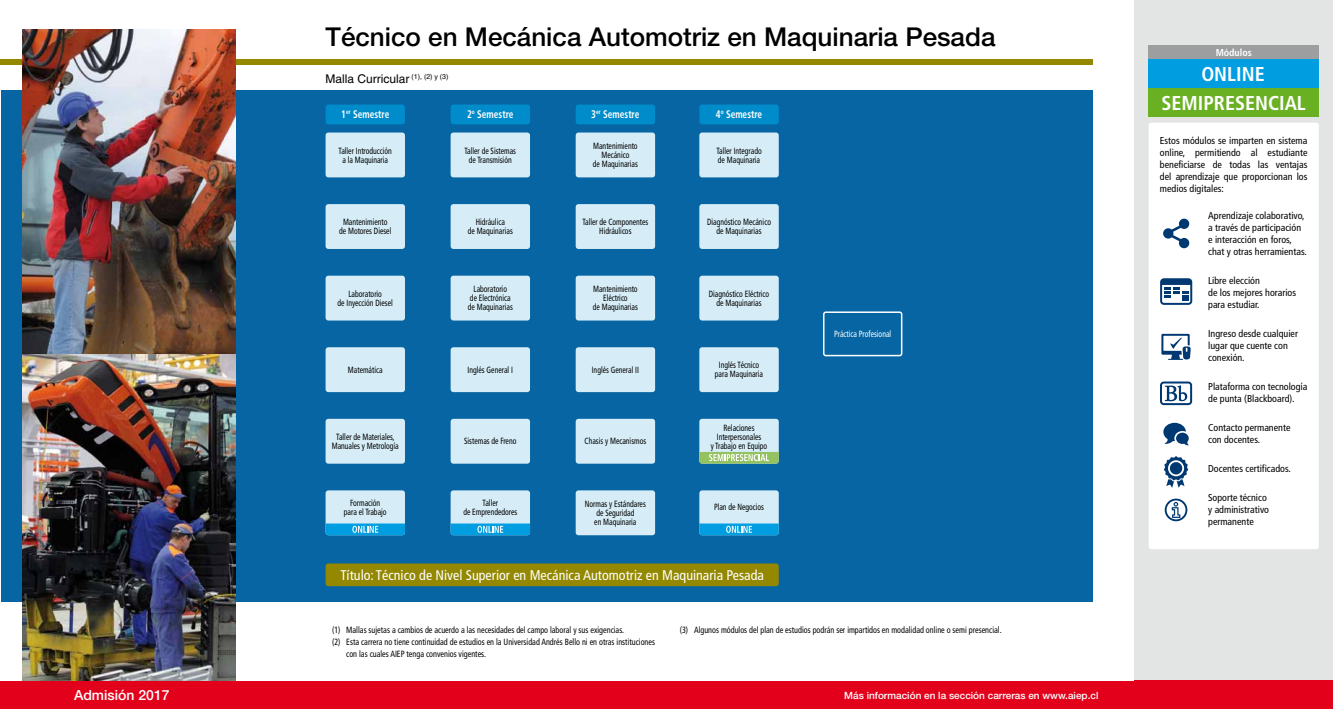
<style>
.page{position:relative;width:1333px;height:709px;background:#fff}
.page>*{position:absolute;margin:0;border:0;box-sizing:border-box;transform-origin:0 0}
.t1{font:500 26px "Helvetica Neue";color:#000}
.t2{font:700 condensed 20px/28.3px "Frutiger";color:#fff;text-align:center}
.t3{font:condensed 14px "Frutiger";color:#fff}
.t4{font:500 14px "Helvetica Neue";color:#fff}
.t5{font:12px "Helvetica";color:#000}
.t6{font:700 condensed 11px "Frutiger";color:#fff;scale:.85 1}
.t7{font:condensed 10px/12px "Frutiger";color:#000}
.t8{font:500 10px "Helvetica Neue";color:#fff}
.t9{font:700 condensed 10px "Frutiger";color:#fff}
.t10{font:condensed 9px/9px "Frutiger";color:#000;text-align:center;scale:.85 1}
.t11{font:condensed 9px "Frutiger";color:#000;scale:.9 1}
.t12{font:condensed 9px "Frutiger";color:#fff;scale:.85 1}
</style>
<div class="page">
<div style="left:0;top:680px;width:1332px;height:29px;background:#e2001a"></div>
<div style="left:0;top:90px;width:1092px;height:512px;background:#0665a2"></div>
<hr style="left:0;top:0;width:1px;height:680px;background:#fff">
<div style="left:325px;top:563px;width:453px;height:23px;background:#938800;border-radius:3px"></div>
<div style="left:325px;top:104px;width:80px;height:20px;background:#008bca;border-radius:3px"></div>
<div style="left:325px;top:132px;width:80px;height:45px;background:#d6edf7;border-radius:3px"></div>
<div style="left:325px;top:276px;width:80px;height:44px;background:#d6edf7;border-radius:3px"></div>
<div style="left:325px;top:419px;width:80px;height:44px;background:#d6edf7;border-radius:3px"></div>
<div style="left:325px;top:347px;width:80px;height:45px;background:#d6edf7;border-radius:3px"></div>
<div style="left:450px;top:204px;width:80px;height:45px;background:#d6edf7;border-radius:3px"></div>
<div style="left:450px;top:276px;width:80px;height:44px;background:#d6edf7;border-radius:3px"></div>
<div style="left:450px;top:419px;width:80px;height:44px;background:#d6edf7;border-radius:3px"></div>
<div style="left:575px;top:132px;width:80px;height:45px;background:#d6edf7;border-radius:3px"></div>
<div style="left:450px;top:132px;width:80px;height:45px;background:#d6edf7;border-radius:3px"></div>
<div style="left:575px;top:204px;width:80px;height:45px;background:#d6edf7;border-radius:3px"></div>
<div style="left:575px;top:276px;width:80px;height:44px;background:#d6edf7;border-radius:3px"></div>
<div style="left:575px;top:419px;width:80px;height:44px;background:#d6edf7;border-radius:3px"></div>
<div style="left:575px;top:490px;width:80px;height:45px;background:#d6edf7;border-radius:3px"></div>
<div style="left:575px;top:347px;width:80px;height:45px;background:#d6edf7;border-radius:3px"></div>
<div style="left:699px;top:419px;width:79px;height:44px;background:#d6edf7;border-radius:3px"></div>
<div style="left:699px;top:132px;width:79px;height:45px;background:#d6edf7;border-radius:3px"></div>
<div style="left:699px;top:204px;width:79px;height:45px;background:#d6edf7;border-radius:3px"></div>
<div style="left:699px;top:276px;width:79px;height:44px;background:#d6edf7;border-radius:3px"></div>
<div style="left:325px;top:204px;width:80px;height:45px;background:#d6edf7;border-radius:3px"></div>
<div style="left:450px;top:347px;width:80px;height:45px;background:#d6edf7;border-radius:3px"></div>
<div style="left:699px;top:347px;width:79px;height:45px;background:#d6edf7;border-radius:3px"></div>
<div style="left:325px;top:490px;width:80px;height:45px;background:#d6edf7;border-radius:3px"></div>
<div style="left:450px;top:490px;width:80px;height:45px;background:#d6edf7;border-radius:3px"></div>
<div style="left:699px;top:490px;width:79px;height:45px;background:#d6edf7;border-radius:3px"></div>
<div style="left:450px;top:104px;width:80px;height:20px;background:#008bca;border-radius:3px"></div>
<div style="left:575px;top:104px;width:80px;height:20px;background:#008bca;border-radius:3px"></div>
<div style="left:699px;top:104px;width:79px;height:20px;background:#008bca;border-radius:3px"></div>
<svg style="left:823px;top:311px;width:79px;height:45px"></svg>
<div style="left:0;top:59px;width:1093px;height:5px;background:#938800"></div>
<svg style="left:450px;top:523px;width:80px;height:12px"></svg>
<svg style="left:325px;top:523px;width:80px;height:12px"></svg>
<svg style="left:699px;top:523px;width:79px;height:12px"></svg>
<svg style="left:699px;top:452px;width:79px;height:11px"></svg>
<div style="left:1134px;top:0;width:198px;height:709px;background:#e3e4e4"></div>
<div style="left:1134px;top:680px;width:198px;height:29px;background:#e2001a"></div>
<div style="left:1148px;top:45px;width:170px;height:15px;background:#9c9e9f"></div>
<div style="left:1148px;top:60px;width:170px;height:28px;background:#009ee0"></div>
<div style="left:1148px;top:88px;width:170px;height:28px;background:#6ab023"></div>
<div style="left:1148px;top:123px;width:170px;height:426px;background:#fff;border-radius:3px"></div>
<svg style="left:1164px;top:498px;width:23px;height:23px"></svg>
<svg style="left:1160px;top:278px;width:32px;height:27px"></svg>
<svg style="left:1161px;top:334px;width:29px;height:26px"></svg>
<svg style="left:1160px;top:381px;width:31px;height:24px"></svg>
<svg style="left:1163px;top:423px;width:25px;height:22px"></svg>
<svg style="left:1164px;top:456px;width:24px;height:32px"></svg>
<svg style="left:1163px;top:219px;width:26px;height:29px"></svg>
<img style="left:23px;top:29px;width:212px;height:651px">
<h1 class="t1" style="left:325px;top:21px;width:671px">Técnico en Mecánica Automotriz en Maquinaria Pesada</h1>
<h3 class="t5" style="left:325px;top:72px;width:124px">Malla Curricular <sup>(1),</sup> <sup>(2)</sup> <sup>y</sup> <sup>(3)</sup></h3>
<p class="t6" style="left:341px;top:108px;width:58px">1<sup>er</sup> Semestre</p>
<p class="t6" style="left:467px;top:108px;width:56px">2<sup>o</sup> Semestre</p>
<p class="t6" style="left:591px;top:108px;width:58px">3<sup>er</sup> Semestre</p>
<p class="t6" style="left:715px;top:108px;width:56px">4<sup>o</sup> Semestre</p>
<p class="t10" style="left:338px;top:146px;width:64px">Taller Introducción a la Maquinaria</p>
<p class="t10" style="left:464px;top:146px;width:62px">Taller de Sistemas de Transmisión</p>
<p class="t10" style="left:593px;top:142px;width:54px">Mantenimiento<br>Mecánico<br>de Maquinarias</p>
<p class="t10" style="left:716px;top:146px;width:55px;text-align:left">Taller Integrado de Maquinaria</p>
<p class="t10" style="left:339px;top:218px;width:63px">Mantenimiento de Motores Diesel</p>
<p class="t10" style="left:468px;top:218px;width:54px">Hidráulica<br>de Maquinarias</p>
<p class="t10" style="left:582px;top:218px;width:79px">Taller de Componentes<br>Hidráulicos</p>
<p class="t10" style="left:707px;top:218px;width:77px">Diagnóstico Mecánico de Maquinarias</p>
<p class="t10" style="left:337px;top:289px;width:66px">Laboratorio<br>de Inyección Diesel</p>
<p class="t10" style="left:468px;top:285px;width:54px">Laboratorio<br>de Electrónica de Maquinarias</p>
<p class="t10" style="left:593px;top:285px;width:54px">Mantenimiento<br>Eléctrico<br>de Maquinarias</p>
<p class="t10" style="left:708px;top:289px;width:73px">Diagnóstico Eléctrico de Maquinarias</p>
<p class="t10" style="left:348px;top:365px;width:42px">Matemática</p>
<p class="t10" style="left:467px;top:365px;width:55px">Inglés General I</p>
<p class="t10" style="left:591px;top:365px;width:57px">Inglés General II</p>
<p class="t10" style="left:715px;top:361px;width:58px">Inglés Técnico para Maquinaria</p>
<p class="t10" style="left:332px;top:432px;width:80px">Taller de Materiales,<br>Manuales y Metrología</p>
<p class="t10" style="left:464px;top:437px;width:63px">Sistemas de Freno</p>
<p class="t10" style="left:584px;top:437px;width:74px">Chasis y Mecanismos</p>
<p class="t10" style="left:710px;top:423px;width:68px">Relaciones<br>Interpersonales<br>y Trabajo en Equipo</p>
<p class="t10" style="left:344px;top:498px;width:52px">Formación para el Trabajo</p>
<p class="t10" style="left:463px;top:498px;width:65px">Taller<br>de Emprendedores</p>
<p class="t10" style="left:585px;top:499px;width:73px">Normas y Estándares de Seguridad<br>en Maquinaria</p>
<p class="t10" style="left:714px;top:502px;width:60px">Plan de Negocios</p>
<h3 class="t3" style="left:340px;top:567px;width:425px">Título: Técnico de Nivel Superior en Mecánica Automotriz en Maquinaria Pesada</h3>
<p class="t12" style="left:834px;top:328px;width:69px">Práctica Profesional</p>
<p class="t11" style="left:332px;top:625px;width:326px">(1) Mallas sujetas a cambios de acuerdo a las necesidades del campo laboral y sus exigencias.</p>
<p class="t11" style="left:332px;top:637px;width:360px">(2) Esta carrera no tiene continuidad de estudios en la Universidad Andrés Bello ni en otras instituciones</p>
<p class="t11" style="left:346px;top:649px;width:157px">con las cuales AIEP tenga convenios vigentes.</p>
<p class="t11" style="left:679px;top:625px;width:359px">(3) Algunos módulos del plan de estudios podrán ser impartidos en modalidad online o semi presencial.</p>
<h3 class="t4" style="left:74px;top:687px;width:97px">Admisión 2017</h3>
<p class="t8" style="left:844px;top:689px;width:256px">Más información en la sección carreras en www.aiep.cl</p>
<p class="t9" style="left:1215px;top:47px;width:38px">Módulos</p>
<h2 class="t2" style="left:1161px;top:60px;width:146px">ONLINE<br>SEMIPRESENCIAL</h2>
<p class="t7" style="left:1159px;top:135px;width:149px;text-align:justify">Estos módulos se imparten en sistema online, permitiendo al estudiante beneficiarse de todas las ventajas del aprendizaje que proporcionan los medios digitales:</p>
<p class="t7" style="left:1208px;top:209px;width:100px">Aprendizaje colaborativo, a través de participación e interacción en foros, chat y otras herramientas.</p>
<p class="t7" style="left:1208px;top:274px;width:89px">Libre elección<br>de los mejores horarios para estudiar.</p>
<p class="t7" style="left:1208px;top:327px;width:91px">Ingreso desde cualquier lugar que cuente con conexión.</p>
<p class="t7" style="left:1208px;top:380px;width:101px">Plataforma con tecnología de punta (Blackboard).</p>
<p class="t7" style="left:1208px;top:421px;width:84px">Contacto permanente con docentes.</p>
<p class="t7" style="left:1208px;top:462px;width:84px">Docentes certificados.</p>
<p class="t7" style="left:1208px;top:491px;width:62px">Soporte técnico y administrativo permanente</p>
</div>
